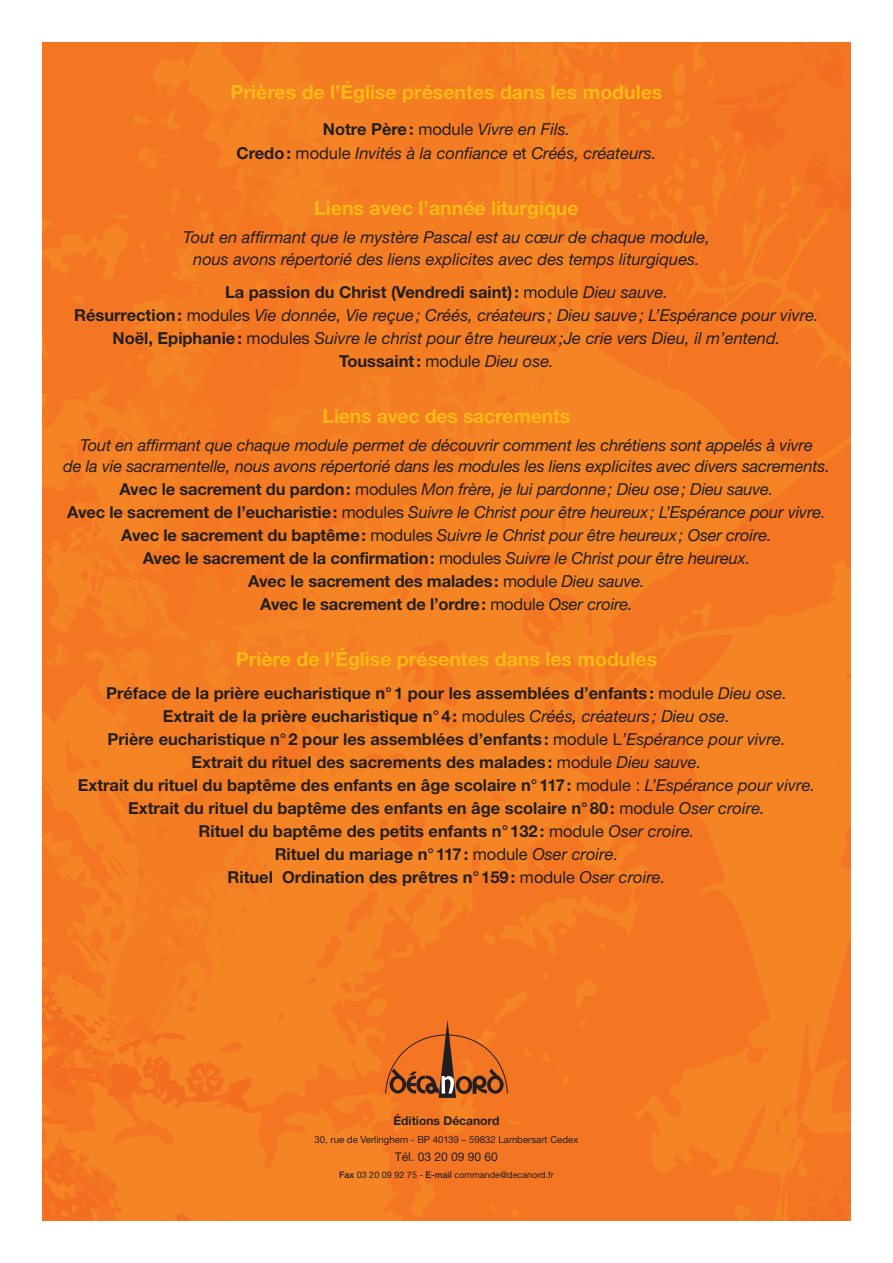
<style>
.page{position:relative;width:893px;height:1263px;background:#fff}
.page>*{position:absolute;margin:0;border:0;box-sizing:border-box;transform-origin:0 0}
.t1{font:700 19.5px "Helvetica Neue";color:#fcb814}
.t2{font:italic 16.5px/23px "Helvetica Neue";letter-spacing:-.01em;color:#231f20;text-align:center}
.t3{font:700 16.5px/23px "Helvetica Neue";color:#231f20;text-align:center}
.t4{font:700 12px "Helvetica Neue";color:#231f20}
.t5{font:12px "Helvetica Neue";color:#231f20}
.t6{font:9.6px "Helvetica Neue";color:#231f20}
.t7{font:9px "Helvetica Neue";color:#231f20}
.s1{font-weight:700;font-style:normal}
.s2{font-style:normal}
.s3{font-weight:400}
.s4{font-weight:400;font-style:italic}
.s5{font-weight:500}
</style>
<div class="page">
<div style="left:43px;top:43px;width:807px;height:1177px;background:#f47d24"></div>
<svg style="left:385px;top:1020px;width:123px;height:78px;background:#cd6825"></svg>
<p class="t1" style="left:231px;top:85px;width:433px">Prières de l’Église présentes dans les modules</p>
<p class="t2" style="left:236px;top:119px;width:422px;line-height:24px"><span class="s1">Notre Père:</span> <span class="s2">module</span> Vivre en Fils.<br><span class="s1">Credo:</span> <span class="s2">module</span> Invités à la confiance <span class="s2">et</span> Créés, créateurs.</p>
<p class="t1" style="left:314px;top:201px;width:266px">Liens avec l’année liturgique</p>
<p class="t2" style="left:183px;top:228px;width:528px;line-height:21.9px">Tout en affirmant que le mystère Pascal est au cœur de chaque module, nous avons répertorié des liens explicites avec des temps liturgiques.</p>
<p class="t2" style="left:74px;top:283px;width:746px"><span class="s1">La passion du Christ (Vendredi saint):</span> <span class="s2">module</span> Dieu sauve.<br><span class="s1">Résurrection:</span> <span class="s2">modules</span> Vie donnée, Vie reçue; Créés, créateurs; Dieu sauve; L’Espérance pour vivre.<br><span class="s1">Noël, Epiphanie:</span> <span class="s2">modules</span> Suivre le christ pour être heureux;Je crie vers Dieu, il m’entend.<br><span class="s1">Toussaint:</span> <span class="s2">module</span> Dieu ose.</p>
<p class="t1" style="left:323px;top:409px;width:249px">Liens avec des sacrements</p>
<p class="t2" style="left:63px;top:436px;width:768px;line-height:20.9px">Tout en affirmant que chaque module permet de découvrir comment les chrétiens sont appelés à vivre<br>de la vie sacramentelle, nous avons répertorié dans les modules les liens explicites avec divers sacrements.</p>
<p class="t2" style="left:67px;top:479px;width:760px"><span class="s1">Avec le sacrement du pardon:</span> <span class="s2">modules</span> Mon frère, je lui pardonne; Dieu ose; Dieu sauve.<br><span class="s1">Avec le sacrement de l’eucharistie:</span> <span class="s2">modules</span> Suivre le Christ pour être heureux; L’Espérance pour vivre.<br><span class="s1">Avec le sacrement du baptême:</span> <span class="s2">modules</span> Suivre le Christ pour être heureux; Oser croire.<br><span class="s1">Avec le sacrement de la confirmation:</span> <span class="s2">modules</span> Suivre le Christ pour être heureux.<br><span class="s1">Avec le sacrement des malades:</span> <span class="s2">module</span> Dieu sauve.<br><span class="s1">Avec le sacrement de l’ordre:</span> <span class="s2">module</span> Oser croire.</p>
<p class="t1" style="left:236px;top:652px;width:423px">Prière de l’Église présentes dans les modules</p>
<p class="t3" style="left:78px;top:684px;width:739px">Préface de la prière eucharistique n°1 pour les assemblées d’enfants: <span class="s3">module</span> <span class="s4">Dieu ose.<br></span>Extrait de la prière eucharistique n°4: <span class="s3">modules</span> <span class="s4">Créés, créateurs; Dieu ose.<br></span>Prière eucharistique n°2 pour les assemblées d’enfants: <span class="s3">module L</span><span class="s4">’Espérance pour vivre.<br></span>Extrait du rituel des sacrements des malades: <span class="s3">module</span> <span class="s4">Dieu sauve.<br></span>Extrait du rituel du baptême des enfants en âge scolaire n°117: <span class="s3">module :</span> <span class="s4">L’Espérance pour vivre.<br></span>Extrait du rituel du baptême des enfants en âge scolaire n°80: <span class="s3">module</span> <span class="s4">Oser croire.<br></span>Rituel du baptême des petits enfants n°132: <span class="s3">module</span> <span class="s4">Oser croire.<br></span>Rituel du mariage n°117: <span class="s3">module</span> <span class="s4">Oser croire.<br></span>Rituel Ordination des prêtres n°159: <span class="s3">module</span> <span class="s4">Oser croire.</span></p>
<p class="t4" style="left:393px;top:1117px;width:108px">Éditions Décanord</p>
<p class="t6" style="left:314px;top:1136px;width:265px">30, rue de Verlinghem - BP 40139 – 59832 Lambersart Cedex</p>
<p class="t5" style="left:395px;top:1152px;width:105px">Tél. 03 20 09 90 60</p>
<p class="t7" style="left:339px;top:1171px;width:216px"><span class="s5">Fax</span> 03 20 09 92 75 - <span class="s5">E-mail</span> commande@decanord.fr</p>
</div>
